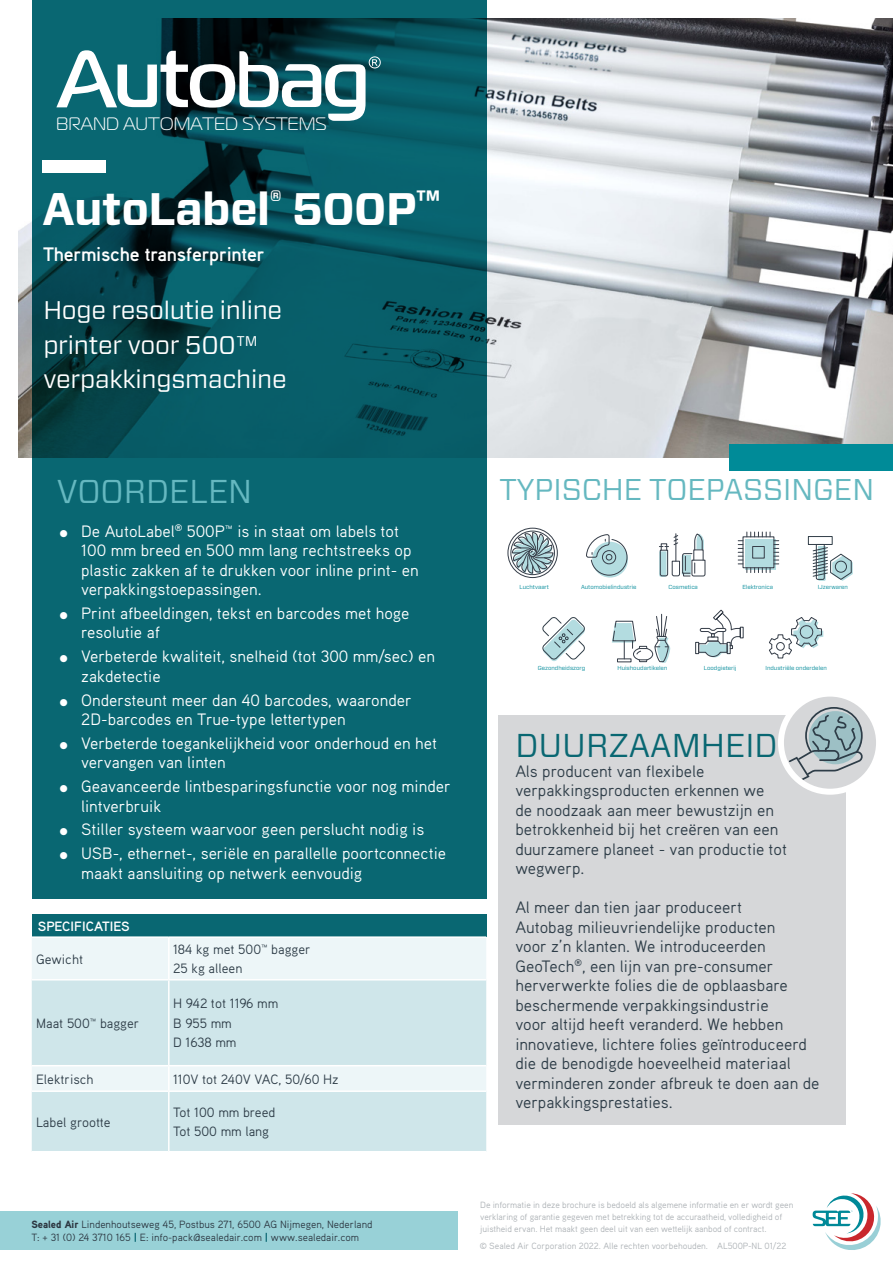
<style>
.page{position:relative;width:893px;height:1263px;background:#fff}
.page>*{position:absolute;margin:0;border:0;box-sizing:border-box;transform-origin:0 0}
.Product_Title{font:700 45.45px "Forza";letter-spacing:-.01em;color:#fff}
.Section_Sub-heading{font:33px "Forza";color:#096772}
.Section_Sub-heading-2{font:33px "Forza";color:#65b8c0}
.Section_Sub-heading-3{font:30px "Forza";color:#65b8c0}
.Cover_Strap_Line{font:25.5px/34.5px "Forza";letter-spacing:-.01em;color:#fff}
.Product_Description{font:700 19.5px "Aaux Pro OT";letter-spacing:-.01em;color:#fff}
.t1{font:300 18px "Magistral";color:#fff}
.List_-_Grey{font:16.5px/19.5px "Aaux Pro OT";color:#fff}
.Body_Copy_-_Grey{font:16.5px/19.5px "Aaux Pro OT";color:#2e3d48}
.Body_Copy_-_Grey-2{font:13.5px "Aaux Pro OT";color:#2e3d48}
.Body_Copy_-_Grey-3{font:700 13.5px "Aaux Pro OT";color:#fff}
.Address{font:10.5px "Aaux Pro OT";color:#2c3741}
.LEGAL_TEXT{font:9px/12px "Aaux Pro OT";letter-spacing:-.01em;color:#adb2b6}
.t2{font:5.85px "Forza";color:#008a99}
.s1{font-weight:900}
.s2{font-weight:900;color:#096772}
</style>
<div class="page">
<div style="left:498px;top:715px;width:348px;height:409px;background:#d6d7d9"></div>
<img style="left:19px;top:19px;width:874px;height:439px">
<svg style="left:32px;top:0;width:454px;height:898px;background:#085d68"></svg>
<div style="left:729px;top:444px;width:164px;height:27px;background:#008b98"></div>
<svg style="left:813px;top:1193px;width:68px;height:57px"></svg>
<svg style="left:56px;top:50px;width:325px;height:71px"></svg>
<div style="left:43px;top:160px;width:63px;height:13px;background:#fff"></div>
<svg style="left:592px;top:542px;width:36px;height:36px"></svg>
<svg style="left:586px;top:534px;width:42px;height:42px"></svg>
<div style="left:808px;top:536px;width:25px;height:9px;border:1px solid #313e48"></div>
<svg style="left:812px;top:543px;width:41px;height:38px"></svg>
<svg style="left:738px;top:532px;width:41px;height:41px"></svg>
<svg style="left:542px;top:617px;width:43px;height:44px"></svg>
<svg style="left:659px;top:533px;width:47px;height:44px"></svg>
<div style="left:633px;top:648px;width:20px;height:12px;border:1px solid #373f4a;border-radius:6px"></div>
<svg style="left:612px;top:620px;width:35px;height:40px"></svg>
<svg style="left:654px;top:614px;width:16px;height:49px"></svg>
<svg style="left:781px;top:694px;width:98px;height:98px"></svg>
<svg style="left:787px;top:706px;width:78px;height:76px"></svg>
<div style="left:778px;top:691px;width:104px;height:104px;border:6px solid #fff;border-radius:50%"></div>
<svg style="left:511px;top:531px;width:43px;height:44px"></svg>
<div style="left:510px;top:531px;width:45px;height:44px;border:1px solid #373f4a;border-radius:50%"></div>
<div style="left:507px;top:528px;width:51px;height:50px;border:1px solid #373f4a;border-radius:50%"></div>
<div style="left:695px;top:642px;width:4px;height:12px;border:1px solid #373f4a"></div>
<svg style="left:698px;top:609px;width:46px;height:48px"></svg>
<svg style="left:769px;top:617px;width:54px;height:42px"></svg>
<div style="left:32px;top:915px;width:454px;height:22px;background:#096772"></div>
<div style="left:32px;top:938px;width:454px;height:41px;background:#edf6f8"></div>
<svg style="left:32px;top:980px;width:454px;height:171px;background:#d3e8ec"></svg>
<hr style="left:32px;top:936px;width:137px;height:2px;background:#fff">
<hr style="left:169px;top:936px;width:317px;height:2px;background:#fff">
<hr style="left:168px;top:938px;width:2px;height:41px;background:#fff">
<hr style="left:168px;top:980px;width:2px;height:85px;background:#fff">
<hr style="left:32px;top:1065px;width:137px;height:1px;background:#fff">
<hr style="left:169px;top:1065px;width:317px;height:1px;background:#fff">
<hr style="left:168px;top:1066px;width:2px;height:24px;background:#fff">
<hr style="left:32px;top:1090px;width:137px;height:2px;background:#fff">
<hr style="left:169px;top:1090px;width:317px;height:2px;background:#fff">
<hr style="left:168px;top:1092px;width:2px;height:59px;background:#fff">
<div style="left:0;top:1211px;width:457px;height:39px;background:#98d1d7"></div>
<p class="t1" style="left:56px;top:113px;width:272px">BRAND AUTOMATED SYSTEMS</p>
<p class="Product_Title" style="left:43px;top:178px;width:399px">AutoLabel<sup>®</sup> 500P<sup>™</sup></p>
<p class="Product_Description" style="left:43px;top:242px;width:223px">Thermische transferprinter</p>
<p class="Cover_Strap_Line" style="left:43px;top:293px;width:245px">Hoge resolutie inline printer voor 500™ verpakkingsmachine</p>
<p class="Section_Sub-heading-2" style="left:57px;top:469px;width:197px">VOORDELEN</p>
<p class="List_-_Grey" style="left:81px;top:521px;width:339px;text-indent:-21px">● De AutoLabel<sup>®</sup> 500P™ is in staat om labels tot 100 mm breed en 500 mm lang rechtstreeks op plastic zakken af te drukken voor inline print- en verpakkingstoepassingen.</p>
<p class="List_-_Grey" style="left:81px;top:603px;width:330px;text-indent:-21px">● Print afbeeldingen, tekst en barcodes met hoge resolutie af</p>
<p class="List_-_Grey" style="left:81px;top:646px;width:355px;text-indent:-21px">● Verbeterde kwaliteit, snelheid (tot 300 mm/sec) en zakdetectie</p>
<p class="List_-_Grey" style="left:81px;top:689px;width:332px;text-indent:-21px">● Ondersteunt meer dan 40 barcodes, waaronder<br>2D-barcodes en True-type lettertypen</p>
<p class="List_-_Grey" style="left:81px;top:733px;width:357px;text-indent:-21px">● Verbeterde toegankelijkheid voor onderhoud en het vervangen van linten</p>
<p class="List_-_Grey" style="left:81px;top:776px;width:371px;text-indent:-21px">● Geavanceerde lintbesparingsfunctie voor nog minder lintverbruik</p>
<p class="List_-_Grey" style="left:60px;top:819px;width:366px">● Stiller systeem waarvoor geen perslucht nodig is</p>
<p class="List_-_Grey" style="left:81px;top:843px;width:366px;text-indent:-21px">● USB-, ethernet-, seriële en parallelle poortconnectie maakt aansluiting op netwerk eenvoudig</p>
<p class="Body_Copy_-_Grey-3" style="left:38px;top:918px;width:93px">SPECIFICATIES</p>
<p class="Body_Copy_-_Grey-2" style="left:36px;top:950px;width:49px">Gewicht</p>
<p class="Body_Copy_-_Grey-2" style="left:36px;top:1015px;width:105px">Maat 500™ bagger</p>
<p class="Body_Copy_-_Grey-2" style="left:173px;top:941px;width:139px">184 kg met 500™ bagger</p>
<p class="Body_Copy_-_Grey-2" style="left:173px;top:960px;width:71px">25 kg alleen</p>
<p class="Body_Copy_-_Grey-2" style="left:173px;top:995px;width:107px">H 942 tot 1196 mm</p>
<p class="Body_Copy_-_Grey-2" style="left:173px;top:1015px;width:60px">B 955 mm</p>
<p class="Body_Copy_-_Grey-2" style="left:173px;top:1034px;width:65px">D 1638 mm</p>
<p class="Body_Copy_-_Grey-2" style="left:36px;top:1070px;width:59px">Elektrisch</p>
<p class="Body_Copy_-_Grey-2" style="left:173px;top:1070px;width:167px">110V tot 240V VAC, 50/60 Hz</p>
<p class="Body_Copy_-_Grey-2" style="left:36px;top:1113px;width:76px">Label grootte</p>
<p class="Body_Copy_-_Grey-2" style="left:173px;top:1104px;width:104px">Tot 100 mm breed</p>
<p class="Body_Copy_-_Grey-2" style="left:173px;top:1123px;width:98px">Tot 500 mm lang</p>
<p class="Address" style="left:31px;top:1218px;width:343px"><span class="s1">Sealed Air</span> Lindenhoutseweg 45, Postbus 271, 6500 AG Nijmegen, Nederland</p>
<p class="Address" style="left:31px;top:1231px;width:329px">T: + 31 (0) 24 3710 165 <span class="s2">|</span> E: info-pack@sealedair.com <span class="s2">|</span> www.sealedair.com</p>
<p class="Section_Sub-heading-3" style="left:499px;top:469px;width:376px">TYPISCHE TOEPASSINGEN</p>
<p class="t2" style="left:519px;top:583px;width:31px">Luchtvaart</p>
<p class="t2" style="left:669px;top:583px;width:31px">Cosmetica</p>
<p class="t2" style="left:581px;top:583px;width:57px">Automobielindustrie</p>
<p class="t2" style="left:742px;top:583px;width:32px">Elektronica</p>
<p class="t2" style="left:818px;top:583px;width:32px">IJzerwaren</p>
<p class="t2" style="left:538px;top:664px;width:49px">Gezondheidszorg</p>
<p class="t2" style="left:617px;top:664px;width:51px">Huishoudartikelen</p>
<p class="t2" style="left:704px;top:664px;width:34px">Loodgieterij</p>
<p class="t2" style="left:765px;top:664px;width:63px">Industriële onderdelen</p>
<p class="Section_Sub-heading" style="left:515px;top:723px;width:264px">DUURZAAMHEID</p>
<p class="Body_Copy_-_Grey" style="left:515px;top:761px;width:273px">Als producent van flexibele verpakkingsproducten erkennen we<br>de noodzaak aan meer bewustzijn en betrokkenheid bij het creëren van een duurzamere planeet - van productie tot wegwerp.</p>
<p class="Body_Copy_-_Grey" style="left:515px;top:897px;width:306px">Al meer dan tien jaar produceert<br>Autobag milieuvriendelijke producten<br>voor z’n klanten. We introduceerden GeoTech<sup>®</sup>, een lijn van pre-consumer herverwerkte folies die de opblaasbare beschermende verpakkingsindustrie<br>voor altijd heeft veranderd. We hebben innovatieve, lichtere folies geïntroduceerd die de benodigde hoeveelheid materiaal verminderen zonder afbreuk te doen aan de verpakkingsprestaties.</p>
<p class="LEGAL_TEXT" style="left:480px;top:1199px;width:315px">De informatie in deze brochure is bedoeld als algemene informatie en er wordt geen verklaring of garantie gegeven met betrekking tot de accuraatheid, volledigheid of juistheid ervan. Het maakt geen deel uit van een wettelijk aanbod of contract.</p>
<p class="LEGAL_TEXT" style="left:480px;top:1240px;width:230px">© Sealed Air Corporation 2022. Alle rechten voorbehouden.</p>
<p class="LEGAL_TEXT" style="left:717px;top:1240px;width:71px">AL500P-NL 01/22</p>
</div>
